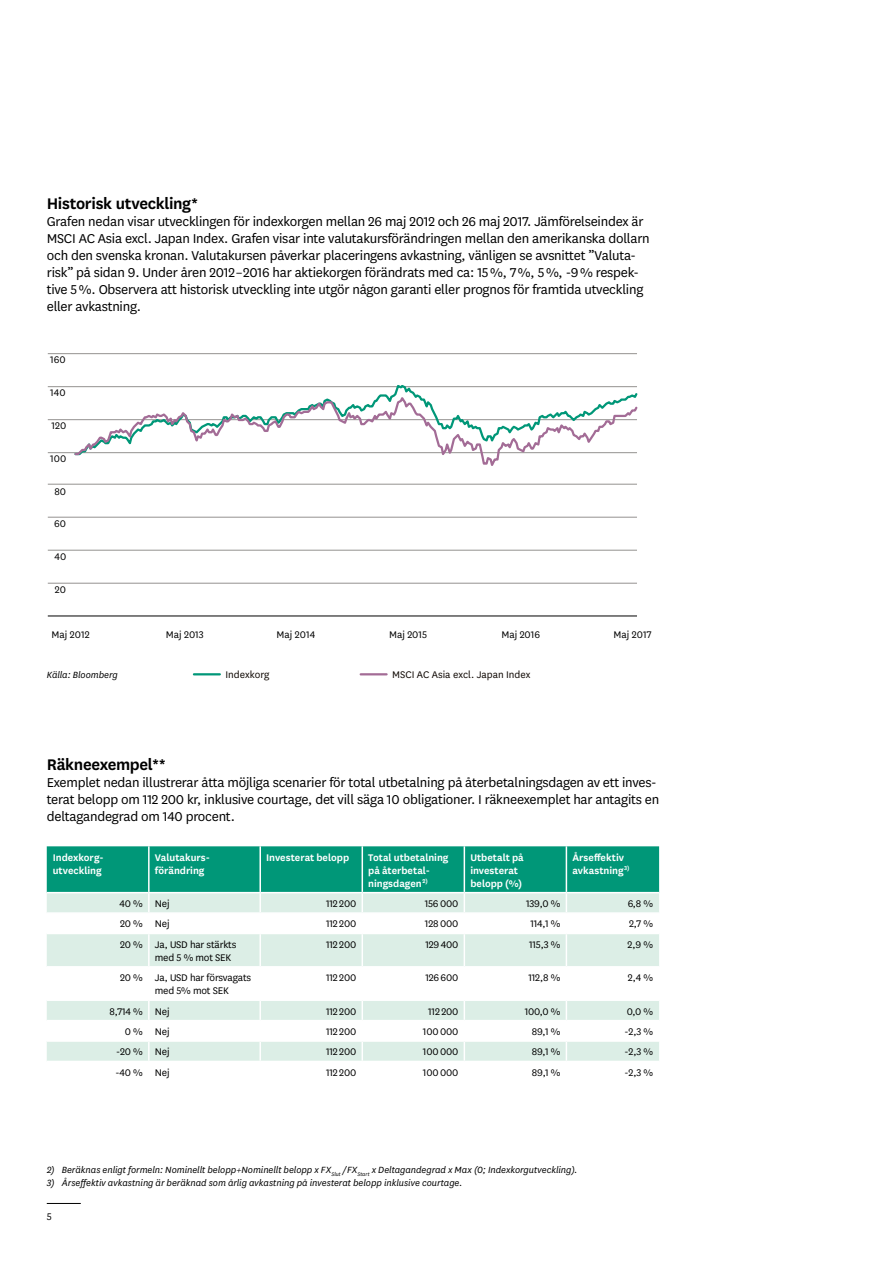
<style>
.page{position:relative;width:893px;height:1263px;background:#fff}
.page>*{position:absolute;margin:0;border:0;box-sizing:border-box;transform-origin:0 0}
.t1{font:600 18px "Skandia Sans";letter-spacing:-.02em;color:#000}
.t2{font:15px/17px "Skandia Sans";letter-spacing:-.015em;color:#000}
.t3{font:11.25px/12.9px "Skandia Sans";letter-spacing:-.015em;color:#000}
.t4{font:600 11.25px/12.9px "Skandia Sans";letter-spacing:-.005em;color:#fff}
.t5{font:11.25px "Skandia Sans";color:#0e0702}
.t6{font:italic 10.5px "Skandia Sans";color:#000}
</style>
<div class="page">
<svg style="left:47px;top:934px;width:612px;height:127px;fill:#dceee6"></svg>
<svg style="left:47px;top:846px;width:612px;height:67px;background:#49b49c"></svg>
<hr style="left:148px;top:934px;width:2px;height:32px;background:#fff">
<hr style="left:259px;top:934px;width:2px;height:32px;background:#fff">
<hr style="left:362px;top:934px;width:1px;height:32px;background:#fff">
<hr style="left:464px;top:934px;width:1px;height:32px;background:#fff">
<hr style="left:566px;top:934px;width:1px;height:32px;background:#fff">
<hr style="left:47px;top:966px;width:102px;height:1px;background:#fff">
<hr style="left:149px;top:966px;width:111px;height:1px;background:#fff">
<hr style="left:148px;top:967px;width:2px;height:32px;background:#fff">
<hr style="left:260px;top:966px;width:102px;height:1px;background:#fff">
<hr style="left:259px;top:967px;width:2px;height:32px;background:#fff">
<hr style="left:362px;top:966px;width:102px;height:1px;background:#fff">
<hr style="left:362px;top:967px;width:1px;height:32px;background:#fff">
<hr style="left:464px;top:966px;width:102px;height:1px;background:#fff">
<hr style="left:464px;top:967px;width:1px;height:32px;background:#fff">
<hr style="left:566px;top:966px;width:93px;height:1px;background:#fff">
<hr style="left:566px;top:967px;width:1px;height:32px;background:#fff">
<hr style="left:47px;top:999px;width:102px;height:2px;background:#fff">
<hr style="left:149px;top:999px;width:111px;height:2px;background:#fff">
<hr style="left:260px;top:999px;width:102px;height:2px;background:#fff">
<hr style="left:362px;top:999px;width:102px;height:2px;background:#fff">
<hr style="left:464px;top:999px;width:102px;height:2px;background:#fff">
<hr style="left:566px;top:999px;width:93px;height:2px;background:#fff">
<hr style="left:47px;top:1020px;width:102px;height:1px;background:#fff">
<hr style="left:149px;top:1020px;width:111px;height:1px;background:#fff">
<hr style="left:260px;top:1020px;width:102px;height:1px;background:#fff">
<hr style="left:362px;top:1020px;width:102px;height:1px;background:#fff">
<hr style="left:464px;top:1020px;width:102px;height:1px;background:#fff">
<hr style="left:566px;top:1020px;width:93px;height:1px;background:#fff">
<hr style="left:47px;top:1040px;width:102px;height:2px;background:#fff">
<hr style="left:149px;top:1040px;width:111px;height:2px;background:#fff">
<svg style="left:148px;top:1001px;width:2px;height:60px"></svg>
<hr style="left:260px;top:1040px;width:102px;height:2px;background:#fff">
<svg style="left:259px;top:1001px;width:2px;height:60px"></svg>
<hr style="left:362px;top:1040px;width:102px;height:2px;background:#fff">
<hr style="left:464px;top:1040px;width:102px;height:2px;background:#fff">
<hr style="left:566px;top:1040px;width:93px;height:2px;background:#fff">
<svg style="left:362px;top:1001px;width:1px;height:60px"></svg>
<svg style="left:464px;top:1001px;width:1px;height:60px"></svg>
<svg style="left:566px;top:1001px;width:1px;height:60px"></svg>
<hr style="left:48px;top:583px;width:589px;height:1px;background:#949290">
<hr style="left:48px;top:550px;width:589px;height:1px;background:#949290">
<hr style="left:48px;top:517px;width:589px;height:1px;background:#949290">
<hr style="left:48px;top:484px;width:589px;height:1px;background:#949290">
<hr style="left:48px;top:452px;width:589px;height:1px;background:#949290">
<hr style="left:48px;top:419px;width:589px;height:1px;background:#949290">
<hr style="left:48px;top:386px;width:589px;height:1px;background:#949290">
<hr style="left:48px;top:353px;width:589px;height:1px;background:#949290">
<hr style="left:48px;top:616px;width:589px;height:1px;background:#000">
<hr style="left:194px;top:673px;width:26px;height:2px;background:#009778">
<hr style="left:361px;top:673px;width:26px;height:2px;background:#a36c96">
<svg style="left:75px;top:385px;width:562px;height:81px"></svg>
<hr style="left:47px;top:1203px;width:34px;height:1px;background:#000">
<p class="t1" style="left:47px;top:191px;width:153px">Historisk utveckling*</p>
<p class="t2" style="left:47px;top:212px;width:604px">Grafen nedan visar utvecklingen för indexkorgen mellan 26 maj 2012 och 26 maj 2017. Jämförelseindex är MSCI AC Asia excl. Japan Index. Grafen visar inte valutakursförändringen mellan den amerikanska dollarn och den svenska kronan. Valutakursen påverkar placeringens avkastning, vänligen se avsnittet ”Valuta&shy;risk” på sidan 9. Under åren 2012–2016 har aktiekorgen förändrats med ca: 15 %, 7 %, 5 %, -9 % respek&shy;tive 5 %. Observera att historisk utveckling inte utgör någon garanti eller prognos för framtida utveckling eller avkastning.</p>
<p class="t3" style="left:50px;top:353px;width:17px">160</p>
<p class="t3" style="left:50px;top:386px;width:17px">140</p>
<p class="t3" style="left:52px;top:419px;width:16px">120</p>
<p class="t3" style="left:50px;top:451px;width:18px">100</p>
<p class="t3" style="left:54px;top:484px;width:13px">80</p>
<p class="t3" style="left:54px;top:517px;width:13px">60</p>
<p class="t3" style="left:54px;top:550px;width:13px">40</p>
<p class="t3" style="left:55px;top:583px;width:13px">20</p>
<p class="t3" style="left:52px;top:628px;width:40px">Maj 2012</p>
<p class="t3" style="left:166px;top:628px;width:40px">Maj 2013</p>
<p class="t3" style="left:277px;top:628px;width:40px">Maj 2014</p>
<p class="t3" style="left:389px;top:628px;width:40px">Maj 2015</p>
<p class="t3" style="left:501px;top:628px;width:40px">Maj 2016</p>
<p class="t3" style="left:614px;top:628px;width:39px">Maj 2017</p>
<p class="t6" style="left:47px;top:668px;width:73px">Källa: Bloomberg</p>
<p class="t5" style="left:225px;top:667px;width:46px">Indexkorg</p>
<p class="t5" style="left:392px;top:667px;width:140px">MSCI AC Asia excl. Japan Index</p>
<p class="t1" style="left:47px;top:752px;width:121px">Räkneexempel**</p>
<p class="t2" style="left:47px;top:773px;width:614px">Exemplet nedan illustrerar åtta möjliga scenarier för total utbetalning på återbetalningsdagen av ett inves&shy;terat belopp om 112 200 kr, inklusive courtage, det vill säga 10 obligationer. I räkneexemplet har antagits en deltagandegrad om 140 procent.</p>
<p class="t4" style="left:53px;top:850px;width:52px">Indexkorg&shy;utveckling</p>
<p class="t4" style="left:155px;top:850px;width:57px">Valutakurs&shy;förändring</p>
<p class="t4" style="left:266px;top:850px;width:85px">Investerat belopp</p>
<p class="t4" style="left:368px;top:850px;width:82px">Total utbetalning på återbetal&shy;ningsdagen <sup>2)</sup></p>
<p class="t4" style="left:470px;top:850px;width:55px">Utbetalt på investerat belopp (%)</p>
<p class="t4" style="left:572px;top:850px;width:59px">Årseffektiv avkastning <sup>3)</sup></p>
<p class="t3" style="left:119px;top:897px;width:52px">40 % Nej</p>
<p class="t3" style="left:326px;top:897px;width:32px">112 200</p>
<p class="t3" style="left:425px;top:897px;width:35px">156 000</p>
<p class="t3" style="left:526px;top:897px;width:36px">139,0 %</p>
<p class="t3" style="left:628px;top:897px;width:27px">6,8 %</p>
<p class="t3" style="left:120px;top:917px;width:51px">20 % Nej</p>
<p class="t3" style="left:326px;top:917px;width:32px">112 200</p>
<p class="t3" style="left:425px;top:917px;width:35px">128 000</p>
<p class="t3" style="left:530px;top:917px;width:32px">114,1 %</p>
<p class="t3" style="left:629px;top:917px;width:26px">2,7 %</p>
<p class="t3" style="left:155px;top:937px;width:83px;text-indent:-35px">20 % Ja, USD har stärkts med 5 % mot SEK</p>
<p class="t3" style="left:326px;top:937px;width:32px">112 200</p>
<p class="t3" style="left:425px;top:937px;width:35px">129 400</p>
<p class="t3" style="left:529px;top:937px;width:33px">115,3 %</p>
<p class="t3" style="left:628px;top:937px;width:27px">2,9 %</p>
<p class="t3" style="left:155px;top:971px;width:98px;text-indent:-35px">20 % Ja, USD har försvagats med 5% mot SEK</p>
<p class="t3" style="left:326px;top:971px;width:32px">112 200</p>
<p class="t3" style="left:425px;top:971px;width:35px">126 600</p>
<p class="t3" style="left:528px;top:971px;width:34px">112,8 %</p>
<p class="t3" style="left:628px;top:971px;width:27px">2,4 %</p>
<p class="t3" style="left:110px;top:1004px;width:62px">8,714 % Nej</p>
<p class="t3" style="left:326px;top:1004px;width:32px">112 200</p>
<p class="t3" style="left:428px;top:1004px;width:32px">112 200</p>
<p class="t3" style="left:525px;top:1004px;width:37px">100,0 %</p>
<p class="t3" style="left:627px;top:1004px;width:28px">0,0 %</p>
<p class="t3" style="left:125px;top:1025px;width:46px">0 % Nej</p>
<p class="t3" style="left:326px;top:1025px;width:32px">112 200</p>
<p class="t3" style="left:423px;top:1025px;width:37px">100 000</p>
<p class="t3" style="left:532px;top:1025px;width:30px">89,1 %</p>
<p class="t3" style="left:624px;top:1025px;width:30px">-2,3 %</p>
<p class="t3" style="left:116px;top:1045px;width:55px">-20 % Nej</p>
<p class="t3" style="left:326px;top:1045px;width:32px">112 200</p>
<p class="t3" style="left:423px;top:1045px;width:37px">100 000</p>
<p class="t3" style="left:532px;top:1045px;width:30px">89,1 %</p>
<p class="t3" style="left:624px;top:1045px;width:30px">-2,3 %</p>
<p class="t3" style="left:116px;top:1065px;width:56px">-40 % Nej</p>
<p class="t3" style="left:326px;top:1065px;width:32px">112 200</p>
<p class="t3" style="left:423px;top:1065px;width:37px">100 000</p>
<p class="t3" style="left:532px;top:1065px;width:30px">89,1 %</p>
<p class="t3" style="left:624px;top:1065px;width:30px">-2,3 %</p>
<p class="t6" style="left:47px;top:1163px;width:532px">2) Beräknas enligt formeln: Nominellt belopp+Nominellt belopp x FX<sub>Slut</sub> /FX<sub>Start</sub> x Deltagandegrad x Max (0; Indexkorgutveckling).</p>
<p class="t6" style="left:47px;top:1177px;width:417px">3) Årseffektiv avkastning är beräknad som årlig avkastning på investerat belopp inklusive courtage.</p>
<p class="t3" style="left:47px;top:1210px;width:7px">5</p>
</div>
